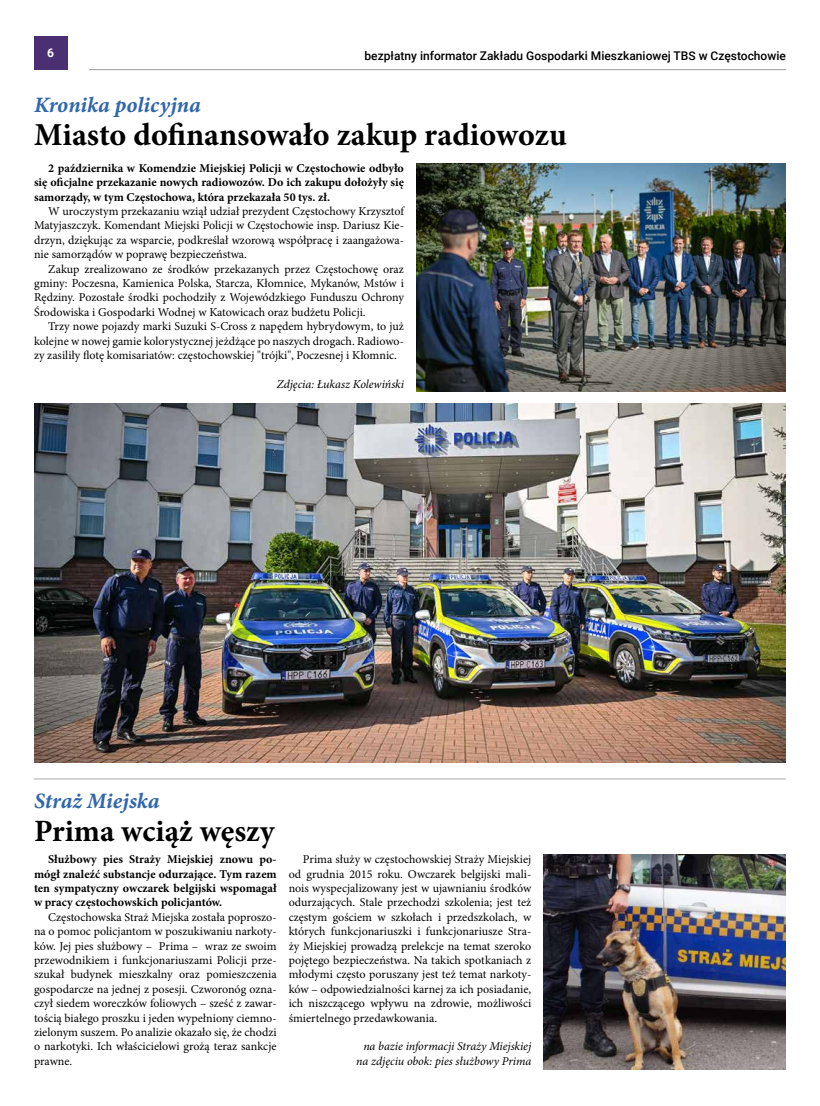
<style>
.page{position:relative;width:820px;height:1106px;background:#fff}
.page>*{position:absolute;margin:0;border:0;box-sizing:border-box;transform-origin:0 0}
.t1{font:700 32px "Minion Pro";color:#000}
.t2{font:700 31px "Minion Pro";color:#000}
.t3{font:22px "Minion Pro Bold It Capt";color:#3067ad}
.t4{font:12px/14.4px "Minion Pro";color:#000;text-align:justify}
.t5{font:700 12px/14.4px "Minion Pro";color:#000;text-align:justify}
.t6{font:italic 12px/14.4px "Minion Pro";letter-spacing:-.005em;color:#000;text-align:center}
.t7{font:500 12px "Roboto";color:#000}
.t8{font:700 12px "Roboto";color:#fff}
</style>
<div class="page">
<hr style="left:89px;top:69px;width:696px;height:1px;background:#9c9c9c">
<div style="left:34px;top:37px;width:33px;height:33px;background:#4a3073"></div>
<hr style="left:34px;top:778px;width:751px;height:1px;background:#acaaa9">
<img style="left:543px;top:854px;width:242px;height:215px">
<img style="left:416px;top:163px;width:369px;height:228px">
<img style="left:34px;top:403px;width:751px;height:360px">
<p class="t8" style="left:47px;top:45px;width:8px">6</p>
<p class="t7" style="left:364px;top:47px;width:423px">bezpłatny informator Zakładu Gospodarki Mieszkaniowej TBS w Częstochowie</p>
<h3 class="t3" style="left:34px;top:89px;width:168px">Kronika policyjna</h3>
<h1 class="t1" style="left:34px;top:112px;width:534px">Miasto dofinansowało zakup radiowozu</h1>
<p class="t5" style="left:34px;top:161px;width:371px;text-indent:14px">2 października w Komendzie Miejskiej Policji w Częstochowie odbyło się oficjalne przekazanie nowych radiowozów. Do ich zakupu dołożyły się samorządy, w tym Częstochowa, która przekazała 50 tys. zł.</p>
<p class="t4" style="left:34px;top:204px;width:371px;text-indent:14px">W uroczystym przekazaniu wziął udział prezydent Częstochowy Krzysztof Matyjaszczyk. Komendant Miejski Policji w Częstochowie insp. Dariusz Kie&shy;drzyn, dziękując za wsparcie, podkreślał wzorową współpracę i zaangażowa&shy;nie samorządów w poprawę bezpieczeństwa.</p>
<p class="t4" style="left:34px;top:262px;width:371px;text-indent:14px">Zakup zrealizowano ze środków przekazanych przez Częstochowę oraz gminy: Poczesna, Kamienica Polska, Starcza, Kłomnice, Mykanów, Mstów i Rędziny. Pozostałe środki pochodziły z Wojewódzkiego Funduszu Ochrony Środowiska i Gospodarki Wodnej w Katowicach oraz budżetu Policji.</p>
<p class="t4" style="left:34px;top:319px;width:371px;text-indent:14px">Trzy nowe pojazdy marki Suzuki S-Cross z napędem hybrydowym, to już kolejne w nowej gamie kolorystycznej jeżdżące po naszych drogach. Radiowo&shy;zy zasiliły flotę komisariatów: częstochowskiej "trójki", Poczesnej i Kłomnic.</p>
<p class="t6" style="left:276px;top:377px;width:129px">Zdjęcia: Łukasz Kolewiński</p>
<h3 class="t3" style="left:34px;top:785px;width:127px">Straż Miejska</h3>
<h2 class="t2" style="left:34px;top:809px;width:242px">Prima wciąż węszy</h2>
<p class="t5" style="left:34px;top:852px;width:244px;text-indent:14px">Służbowy pies Straży Miejskiej znowu po&shy;mógł znaleźć substancje odurzające. Tym razem ten sympatyczny owczarek belgijski wspomagał w pracy częstochowskich policjantów.</p>
<p class="t4" style="left:34px;top:909px;width:244px;text-indent:14px">Częstochowska Straż Miejska została poproszo&shy;na o pomoc policjantom w poszukiwaniu narkoty&shy;ków. Jej pies służbowy – Prima – wraz ze swoim przewodnikiem i funkcjonariuszami Policji prze&shy;szukał budynek mieszkalny oraz pomieszczenia gospodarcze na jednej z posesji. Czworonóg ozna&shy;czył siedem woreczków foliowych – sześć z zawar&shy;tością białego proszku i jeden wypełniony ciemno&shy;zielonym suszem. Po analizie okazało się, że chodzi o narkotyki. Ich właścicielowi grożą teraz sankcje prawne.</p>
<p class="t4" style="left:288px;top:852px;width:244px;text-indent:14px">Prima służy w częstochowskiej Straży Miejskiej od grudnia 2015 roku. Owczarek belgijski mali&shy;nois wyspecjalizowany jest w ujawnianiu środków odurzających. Stale przechodzi szkolenia; jest też częstym gościem w szkołach i przedszkolach, w których funkcjonariuszki i funkcjonariusze Stra&shy;ży Miejskiej prowadzą prelekcje na temat szeroko pojętego bezpieczeństwa. Na takich spotkaniach z młodymi często poruszany jest też temat narkoty&shy;ków – odpowiedzialności karnej za ich posiadanie, ich niszczącego wpływu na zdrowie, możliwości śmiertelnego przedawkowania.</p>
<p class="t6" style="left:356px;top:1039px;width:176px">na bazie informacji Straży Miejskiej na zdjęciu obok: pies służbowy Prima</p>
</div>
